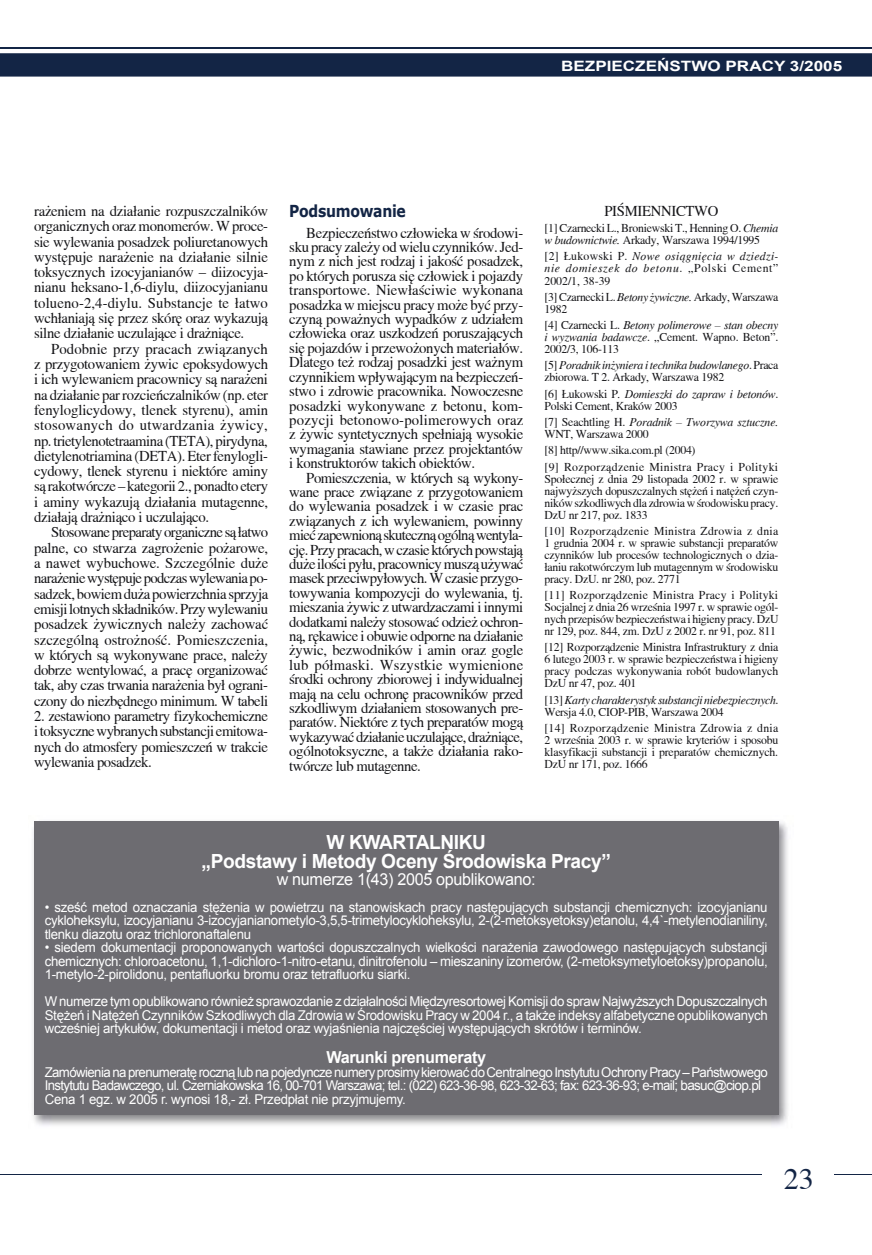
<style>
.page{position:relative;width:872px;height:1255px;background:#fff}
.page>*{position:absolute;margin:0;border:0;box-sizing:border-box;transform-origin:0 0}
.t1{font:30px "Toronto";color:#132545}
.t2{font:700 19.5px/19.5px "Arial";letter-spacing:-.02em;color:#fff;text-align:center}
.t3{font:16.5px "Arial";letter-spacing:-.02em;color:#fff}
.t4{font:700 16.5px "Arial";letter-spacing:-.02em;color:#fff}
.t5{font:700 16.5px "Verdana";letter-spacing:-.02em;color:#132545;scale:.85 1}
.t6{font:15px/14.4px "Toronto";letter-spacing:-.02em;color:#151518;text-align:justify}
.t7{font:700 14.25px "Arial";color:#fff;scale:1.2 1}
.t8{font:13.5px/13.5px "Arial";letter-spacing:-.045em;color:#fff;text-align:justify}
.t9{font:12px/12px "Toronto";letter-spacing:-.02em;color:#151518;text-align:justify}
.t10{font:italic 12px/12px "Toronto";letter-spacing:-.03em;color:#151518;text-align:justify}
.t11{font:12px/16.4px "Toronto";letter-spacing:.03em;color:#151518}
.s1{font-style:italic}
.s2{font-style:normal}
</style>
<div class="page">
<svg style="left:0;top:48px;width:872px;height:29px;background:#384762"></svg>
<hr style="left:0;top:47px;width:872px;height:1px;background:#132545">
<hr style="left:0;top:1174px;width:762px;height:1px;background:#132545">
<hr style="left:834px;top:1174px;width:38px;height:1px;background:#132545">
<img style="left:32px;top:821px;width:756px;height:305px">
<div style="left:34px;top:821px;width:744px;height:294px;background:#6d6c71"></div>
<p class="t7" style="left:561px;top:56px;width:236px">BEZPIECZEŃSTWO PRA CY 3/2005</p>
<p class="t6" style="left:34px;top:203px;width:236px;line-height:15.3px">rażeniem na działanie rozpuszczalników organicznych oraz monomerów. W proce&shy;sie wylewania posadzek poliuretanowych występuje narażenie na działanie silnie toksycznych izocyjanianów – diizocyja&shy;nianu heksano-1,6-diylu, diizocyjanianu tolueno-2,4-diylu. Substancje te łatwo wchłaniają się przez skórę oraz wykazują silne działanie uczulające i drażniące.</p>
<p class="t6" style="left:34px;top:341px;width:236px;line-height:15.3px;text-indent:17px">Podobnie przy pracach związanych z przygotowaniem żywic epoksydowych i ich wylewaniem pracownicy są narażeni na działanie par rozcieńczalników (np. eter fenyloglicydowy, tlenek styrenu), amin stosowanych do utwardzania żywicy, np. trietylenotetraamina (TETA), pirydyna, dietylenotriamina (DETA). Eter fenylogli&shy;cydowy, tlenek styrenu i niektóre aminy są rakotwórcze – kategorii 2., ponadto etery i aminy wykazują działania mutagenne, działają drażniąco i uczulająco.</p>
<p class="t6" style="left:34px;top:524px;width:236px;line-height:15.3px;text-indent:17px">Stosowane preparaty organiczne są łatwo palne, co stwarza zagrożenie pożarowe, a nawet wybuchowe. Szczególnie duże narażenie występuje podczas wylewania po&shy;sadzek, bowiem duża powierzchnia sprzyja emisji lotnych składników. Przy wylewaniu posadzek żywicznych należy zachować szczególną ostrożność. Pomieszczenia, w których są wykonywane prace, należy dobrze wentylować, a pracę organizować tak, aby czas trwania narażenia był ograni&shy;czony do niezbędnego minimum. W tabeli</p>
<p class="t6" style="left:34px;top:708px;width:235px;line-height:15.3px">2. zestawiono parametry fizykochemiczne i toksyczne wybranych substancji emitowa&shy;nych do atmosfery pomieszczeń w trakcie wylewania posadzek.</p>
<p class="t5" style="left:289px;top:200px;width:139px">Podsumowanie</p>
<p class="t6" style="left:289px;top:225px;width:235px;text-indent:17px">Bezpieczeństwo człowieka w środowi&shy;sku pracy zależy od wielu czynników. Jed&shy;nym z nich jest rodzaj i jakość posadzek, po których porusza się człowiek i pojazdy transportowe. Niewłaściwie wykonana posadzka w miejscu pracy może być przy&shy;czyną poważnych wypadków z udziałem człowieka oraz uszkodzeń poruszających się pojazdów i przewożonych materiałów.<br>Dlatego też rodzaj posadzki jest ważnym czynnikiem wpływającym na bezpieczeń&shy;stwo i zdrowie pracownika. Nowoczesne posadzki wykonywane z betonu, kom&shy;pozycji betonowo-polimerowych oraz z żywic syntetycznych spełniają wysokie wymagania stawiane przez projektantów i konstruktorów takich obiektów.</p>
<p class="t6" style="left:289px;top:470px;width:236px;text-indent:17px">Pomieszczenia, w których są wykony&shy;wane prace związane z przygotowaniem do wylewania posadzek i w czasie prac związanych z ich wylewaniem, powinny mieć zapewnioną skuteczną ogólną wentyla&shy;cję. Przy pracach, w czasie których powstają duże ilości pyłu, pracownicy muszą używać masek przeciwpyłowych. W czasie przygo&shy;towywania kompozycji do wylewania, tj. mieszania żywic z utwardzaczami i innymi dodatkami należy stosować odzież ochron&shy;ną, rękawice i obuwie odporne na działanie żywic, bezwodników i amin oraz gogle lub półmaski. Wszystkie wymienione środki ochrony zbiorowej i indywidualnej mają na celu ochronę pracowników przed szkodliwym działaniem stosowanych pre&shy;paratów. Niektóre z tych preparatów mogą wykazywać działanie uczulające, drażniące, ogólnotoksyczne, a także działania rako&shy;twórcze lub mutagenne.</p>
<p class="t6" style="left:604px;top:204px;width:116px">PIŚMIENNICTWO</p>
<p class="t9" style="left:544px;top:222px;width:235px">[1] Czarnecki L., Broniewski T., Henning O. <span class="s1">Chemia w budownictwie.</span> Arkady, Warszawa 1994/1995</p>
<p class="t10" style="left:544px;top:250px;width:235px"><span class="s2">[2] Łukowski P.</span> Nowe osiągnięcia w dziedzi&shy;nie domieszek do betonu<span class="s2">. „Polski Cement” 2002/1, 38-39</span></p>
<p class="t9" style="left:544px;top:291px;width:235px">[3] Czarnecki L. <span class="s1">Betony żywiczne.</span> Arkady, Warszawa<br>1982</p>
<p class="t9" style="left:544px;top:319px;width:235px">[4] Czarnecki L. <span class="s1">Betony polimerowe – stan obecny i wyzwania badawcze</span>. „Cement. Wapno. Beton”.<br>2002/3, 106-113</p>
<p class="t9" style="left:544px;top:359px;width:235px">[5] <span class="s1">Poradnik inżyniera i technika budowlanego</span>. Praca zbiorowa. T 2. Arkady, Warszawa 1982</p>
<p class="t9" style="left:544px;top:387px;width:235px">[6] Łukowski P<span class="s1">. Domieszki do zapraw i betonów</span>.<br>Polski Cement, Kraków 2003</p>
<p class="t9" style="left:544px;top:416px;width:235px">[7] Seachtling H. <span class="s1">Poradnik – Tworzywa sztuczne.<br></span>WNT, Warszawa 2000</p>
<p class="t11" style="left:544px;top:442px;width:235px">[8] http//www.sika.com.pl (2004)<br>[9] Rozporządzenie Ministra Pracy i Polityki</p>
<p class="t9" style="left:544px;top:472px;width:235px">Społecznej z dnia 29 listopada 2002 r. w sprawie najwyższych dopuszczalnych stężeń i natężeń czyn&shy;ników szkodliwych dla zdrowia w środowisku pracy.<br>DzU nr 217, poz. 1833</p>
<p class="t9" style="left:544px;top:524px;width:235px">[10] Rozporządzenie Ministra Zdrowia z dnia 1 grudnia 2004 r. w sprawie substancji preparatów czynników lub procesów technologicznych o dzia&shy;łaniu rakotwórczym lub mutagennym w środowisku pracy. DzU. nr 280, poz. 2771</p>
<p class="t9" style="left:544px;top:589px;width:235px">[11] Rozporządzenie Ministra Pracy i Polityki Socjalnej z dnia 26 września 1997 r. w sprawie ogól&shy;nych przepisów bezpieczeństwa i higieny pracy. DzU nr 129, poz. 844, zm. DzU z 2002 r. nr 91, poz. 811</p>
<p class="t9" style="left:544px;top:641px;width:235px">[12] Rozporządzenie Ministra Infrastruktury z dnia 6 lutego 2003 r. w sprawie bezpieczeństwa i higieny pracy podczas wykonywania robót budowlanych DzU nr 47, poz. 401</p>
<p class="t10" style="left:544px;top:693px;width:235px"><span class="s2">[13]</span> Karty charakterystyk substancji niebezpiecznych<span class="s2">.<br>Wersja 4.0, CIOP-PIB, Warszawa 2004</span></p>
<p class="t9" style="left:544px;top:722px;width:235px">[14] Rozporządzenie Ministra Zdrowia z dnia 2 września 2003 r. w sprawie kryteriów i sposobu klasyfikacji substancji i preparatów chemicznych.<br>DzU nr 171, poz. 1666</p>
<h2 class="t2" style="left:202px;top:832px;width:411px">W KWARTALNIKU<br>„Podstawy i Metody Oceny Środowiska Pracy”</h2>
<p class="t3" style="left:277px;top:868px;width:260px">w numerze 1(43) 2005 opublikowano:</p>
<p class="t8" style="left:45px;top:900px;width:724px"><span class="s1">•</span> sześć metod oznaczania stężenia w powietrzu na stanowiskach pracy następujących substancji chemicznych: izocyjanianu cykloheksylu, izocyjanianu 3-izocyjanianometylo-3,5,5-trimetylocykloheksylu, 2-(2-metoksyetoksy)etanolu, 4,4`-metylenodianiliny, tlenku diazotu oraz trichloronaftalenu</p>
<p class="t8" style="left:45px;top:940px;width:724px"><span class="s1">•</span> siedem dokumentacji proponowanych wartości dopuszczalnych wielkości narażenia zawodowego następujących substancji chemicznych: chloroacetonu, 1,1-dichloro-1-nitro-etanu, dinitrofenolu – mieszaniny izomerów, (2-metoksymetyloetoksy)propanolu, 1-metylo-2-pirolidonu, pentafluorku bromu oraz tetrafluorku siarki.</p>
<p class="t8" style="left:45px;top:994px;width:724px">W numerze tym opublikowano również sprawozdanie z działalności Międzyresortowej Komisji do spraw Najwyższych Dopuszczalnych Stężeń i Natężeń Czynników Szkodliwych dla Zdrowia w Środowisku Pracy w 2004 r., a także indeksy alfabetyczne opublikowanych wcześniej artykułów, dokumentacji i metod oraz wyjaśnienia najczęściej występujących skrótów i terminów.</p>
<p class="t4" style="left:326px;top:1046px;width:161px">Warunki prenumeraty</p>
<p class="t8" style="left:45px;top:1065px;width:724px;text-align:left">Zamówienia na prenumeratę roczną lub na pojedyncze numery prosimy kierować do Centralnego Instytutu Ochrony Pracy – Państwowego<br>Instytutu Badawczego, ul. Czerniakowska 16, 00-701 Warszawa; tel.: (022) 623-36-98, 623-32-63; fax: 623-36-93; e-mail; basuc@ciop.pl<br>Cena 1 egz. w 2005 r. wynosi 18,- zł. Przedpłat nie przyjmujemy.</p>
<h1 class="t1" style="left:783px;top:1161px;width:31px">23</h1>
</div>
